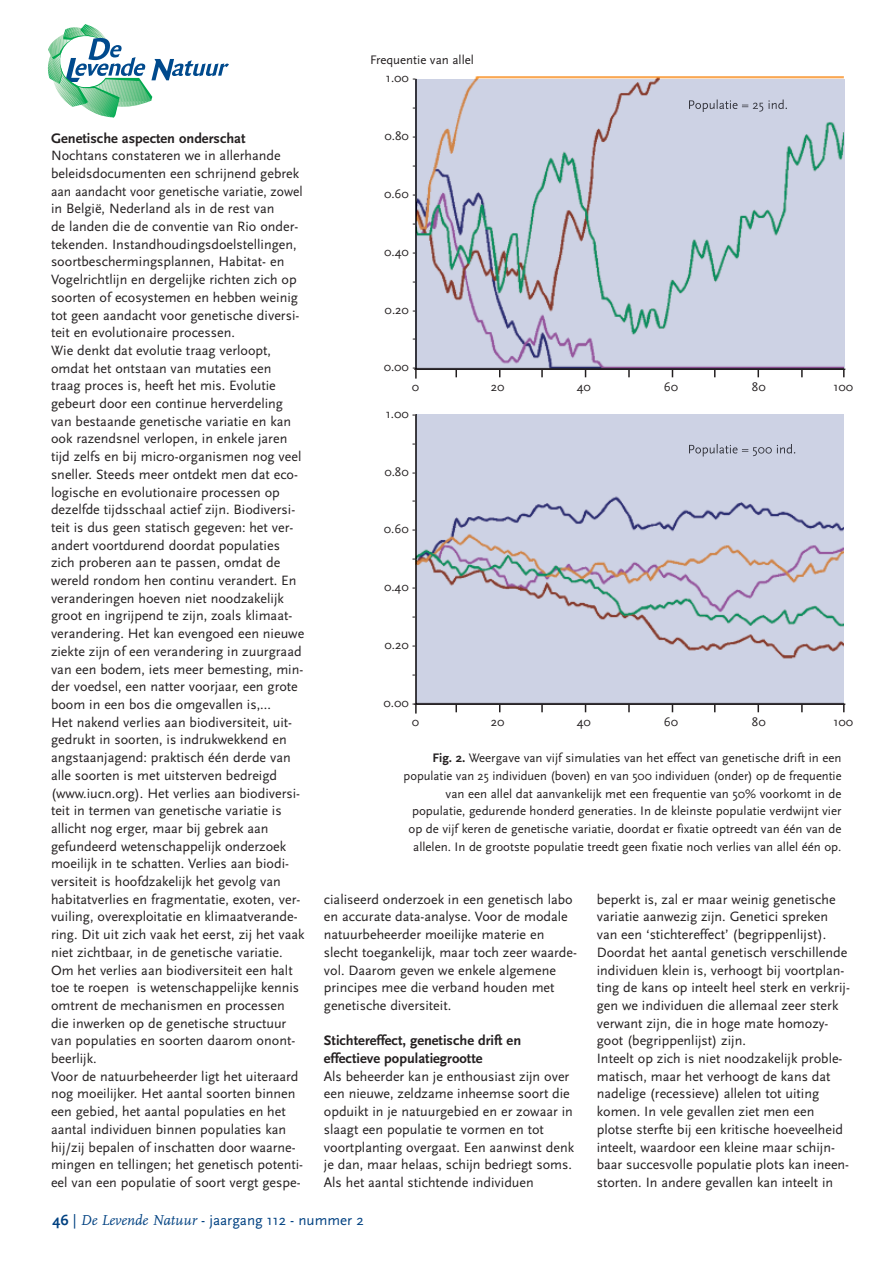
<style>
.page{position:relative;width:893px;height:1263px;background:#fff}
.page>*{position:absolute;margin:0;border:0;box-sizing:border-box;transform-origin:0 0}
.t1{font:15px "Scala Sans";color:#014181}
.t2{font:700 14.4px/17.7px "Scala Sans";color:#231f20}
.t3{font:14.1px/17.7px "Scala Sans";color:#231f20}
.t4{font:12.9px/17.7px "Scala Sans";color:#231f20;text-align:right}
.s1{font-weight:700}
.s2{font-family:"FF Scala";font-style:italic}
</style>
<div class="page">
<svg style="left:47px;top:24px;width:182px;height:93px"></svg>
<hr style="left:415px;top:79px;width:2px;height:300px;background:#231f20">
<hr style="left:414px;top:368px;width:431px;height:2px;background:#231f20">
<svg style="left:455px;top:370px;width:2px;height:7px"></svg>
<svg style="left:541px;top:370px;width:2px;height:7px"></svg>
<svg style="left:628px;top:370px;width:2px;height:7px"></svg>
<svg style="left:757px;top:370px;width:2px;height:7px"></svg>
<svg style="left:801px;top:370px;width:2px;height:7px"></svg>
<hr style="left:415px;top:414px;width:2px;height:299px;background:#231f20">
<hr style="left:414px;top:703px;width:431px;height:2px;background:#231f20">
<svg style="left:455px;top:705px;width:2px;height:7px"></svg>
<svg style="left:541px;top:705px;width:2px;height:7px"></svg>
<svg style="left:628px;top:705px;width:2px;height:7px"></svg>
<svg style="left:757px;top:705px;width:2px;height:7px"></svg>
<svg style="left:801px;top:705px;width:2px;height:7px"></svg>
<hr style="left:843px;top:80px;width:1px;height:288px;background:#cdd1e4">
<img style="left:417px;top:80px;width:426px;height:288px">
<hr style="left:416px;top:80px;width:1px;height:288px;background:#36363f">
<img style="left:689px;top:99px;width:95px;height:13px">
<hr style="left:843px;top:415px;width:1px;height:288px;background:#cdd1e4">
<img style="left:416px;top:415px;width:427px;height:288px">
<img style="left:689px;top:444px;width:103px;height:12px">
<p class="t2" style="left:51px;top:129px;width:196px">Genetische aspecten onderschat</p>
<p class="t3" style="left:51px;top:146px;width:255px">Nochtans constateren we in allerhande beleidsdocumenten een schrijnend gebrek aan aandacht voor genetische variatie, zowel in België, Nederland als in de rest van<br>de landen die de conventie van Rio onder&shy;tekenden. Instandhoudingsdoelstellingen, soortbeschermingsplannen, Habitat- en Vogelrichtlijn en dergelijke richten zich op soorten of ecosystemen en hebben weinig tot geen aandacht voor genetische diversi&shy;teit en evolutionaire processen.<br>Wie denkt dat evolutie traag verloopt, omdat het ontstaan van mutaties een traag proces is, heeft het mis. Evolutie gebeurt door een continue herverdeling van bestaande genetische variatie en kan ook razendsnel verlopen, in enkele jaren tijd zelfs en bij micro-organismen nog veel sneller. Steeds meer ontdekt men dat eco&shy;logische en evolutionaire processen op dezelfde tijdsschaal actief zijn. Biodiversi&shy;teit is dus geen statisch gegeven: het ver&shy;andert voortdurend doordat populaties zich proberen aan te passen, omdat de wereld rondom hen continu verandert. En veranderingen hoeven niet noodzakelijk groot en ingrijpend te zijn, zoals klimaat&shy;verandering. Het kan evengoed een nieuwe ziekte zijn of een verandering in zuurgraad van een bodem, iets meer bemesting, min&shy;der voedsel, een natter voorjaar, een grote boom in een bos die omgevallen is,...<br>Het nakend verlies aan biodiversiteit, uit&shy;gedrukt in soorten, is indrukwekkend en angstaanjagend: praktisch één derde van alle soorten is met uitsterven bedreigd (www.iucn.org). Het verlies aan biodiversi&shy;teit in termen van genetische variatie is allicht nog erger, maar bij gebrek aan gefundeerd wetenschappelijk onderzoek moeilijk in te schatten. Verlies aan biodi&shy;versiteit is hoofdzakelijk het gevolg van habitatverlies en fragmentatie, exoten, ver&shy;vuiling, overexploitatie en klimaatverande&shy;ring. Dit uit zich vaak het eerst, zij het vaak niet zichtbaar, in de genetische variatie.<br>Om het verlies aan biodiversiteit een halt toe te roepen is wetenschappelijke kennis omtrent de mechanismen en processen die inwerken op de genetische structuur van populaties en soorten daarom onont&shy;beerlijk.<br>Voor de natuurbeheerder ligt het uiteraard nog moeilijker. Het aantal soorten binnen een gebied, het aantal populaties en het aantal individuen binnen populaties kan hij/zij bepalen of inschatten door waarne&shy;mingen en tellingen; het genetisch potenti&shy;eel van een populatie of soort vergt gespe-</p>
<p class="t4" style="left:370px;top:51px;width:105px">Frequentie van allel</p>
<p class="t4" style="left:386px;top:69px;width:32px">1.00 -</p>
<p class="t4" style="left:412px;top:98px;width:5px">-</p>
<p class="t4" style="left:385px;top:126px;width:33px">0.80 -</p>
<p class="t4" style="left:412px;top:155px;width:5px">-</p>
<p class="t4" style="left:384px;top:184px;width:34px">0.60 -</p>
<p class="t4" style="left:412px;top:213px;width:5px">-</p>
<p class="t4" style="left:384px;top:242px;width:33px">0.40 -</p>
<p class="t4" style="left:412px;top:271px;width:5px">-</p>
<p class="t4" style="left:385px;top:300px;width:33px">0.20 -</p>
<p class="t4" style="left:412px;top:329px;width:5px">-</p>
<p class="t4" style="left:384px;top:357px;width:37px;line-height:19.5px">0.00 -<br>0</p>
<p class="t4" style="left:386px;top:404px;width:32px">1.00 -</p>
<p class="t4" style="left:412px;top:433px;width:5px">-</p>
<p class="t4" style="left:384px;top:462px;width:33px">0.80 -</p>
<p class="t4" style="left:412px;top:491px;width:5px">-</p>
<p class="t4" style="left:384px;top:520px;width:34px">0.60 -</p>
<p class="t4" style="left:412px;top:549px;width:5px">-</p>
<p class="t4" style="left:384px;top:578px;width:33px">0.40 -</p>
<p class="t4" style="left:412px;top:607px;width:5px">-</p>
<p class="t4" style="left:384px;top:635px;width:33px">0.20 -</p>
<p class="t4" style="left:412px;top:664px;width:5px">-</p>
<p class="t4" style="left:383px;top:692px;width:37px;line-height:19.2px">0.00 -<br>0</p>
<p class="t4" style="left:491px;top:378px;width:15px">20</p>
<p class="t4" style="left:577px;top:378px;width:16px">40</p>
<p class="t4" style="left:664px;top:378px;width:16px">60</p>
<p class="t4" style="left:752px;top:378px;width:15px">80</p>
<p class="t4" style="left:833px;top:378px;width:21px">100</p>
<p class="t4" style="left:491px;top:713px;width:15px">20</p>
<p class="t4" style="left:577px;top:713px;width:16px">40</p>
<p class="t4" style="left:664px;top:713px;width:16px">60</p>
<p class="t4" style="left:752px;top:713px;width:15px">80</p>
<p class="t4" style="left:833px;top:713px;width:21px">100</p>
<p class="t4" style="left:404px;top:749px;width:439px"><span class="s1">Fig. 2.</span> Weergave van vijf simulaties van het effect van genetische drift in een populatie van 25 individuen (boven) en van 500 individuen (onder) op de frequentie van een allel dat aanvankelijk met een frequentie van 50% voorkomt in de populatie, gedurende honderd generaties. In de kleinste populatie verdwijnt vier op de vijf keren de genetische variatie, doordat er fixatie optreedt van één van de allelen. In de grootste populatie treedt geen fixatie noch verlies van allel één op.</p>
<p class="t3" style="left:324px;top:890px;width:255px">cialiseerd onderzoek in een genetisch labo en accurate data-analyse. Voor de modale natuurbeheerder moeilijke materie en slecht toegankelijk, maar toch zeer waarde&shy;vol. Daarom geven we enkele algemene principes mee die verband houden met genetische diversiteit.</p>
<p class="t2" style="left:324px;top:1031px;width:199px">Stichtereffect, genetische drift en effectieve populatiegrootte</p>
<p class="t3" style="left:324px;top:1067px;width:252px">Als beheerder kan je enthousiast zijn over een nieuwe, zeldzame inheemse soort die opduikt in je natuurgebied en er zowaar in slaagt een populatie te vormen en tot voortplanting overgaat. Een aanwinst denk je dan, maar helaas, schijn bedriegt soms.<br>Als het aantal stichtende individuen</p>
<p class="t3" style="left:597px;top:890px;width:255px">beperkt is, zal er maar weinig genetische variatie aanwezig zijn. Genetici spreken van een ‘stichtereffect’ (begrippenlijst).<br>Doordat het aantal genetisch verschillende individuen klein is, verhoogt bij voortplan&shy;ting de kans op inteelt heel sterk en verkrij&shy;gen we individuen die allemaal zeer sterk verwant zijn, die in hoge mate homozy&shy;goot (begrippenlijst) zijn.<br>Inteelt op zich is niet noodzakelijk proble&shy;matisch, maar het verhoogt de kans dat nadelige (recessieve) allelen tot uiting komen. In vele gevallen ziet men een plotse sterfte bij een kritische hoeveelheid inteelt, waardoor een kleine maar schijn&shy;baar succesvolle populatie plots kan ineen&shy;storten. In andere gevallen kan inteelt in</p>
<p class="t1" style="left:53px;top:1211px;width:313px"><span class="s1">46</span> | <span class="s2">De Levende Natuur</span> - jaargang 112 - nummer 2</p>
</div>
